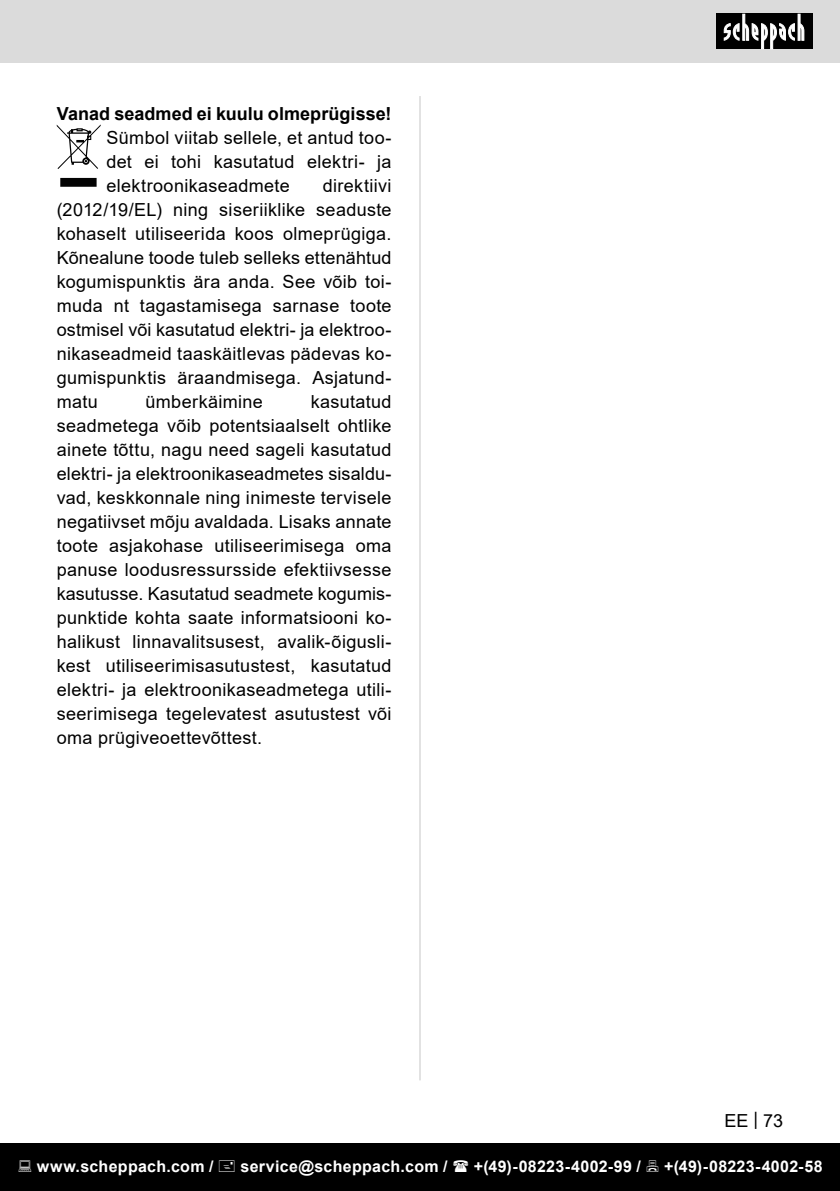
<style>
.page{position:relative;width:840px;height:1191px;background:#fff}
.page>*{position:absolute;margin:0;border:0;box-sizing:border-box;transform-origin:0 0}
.t1{font:18px/24px "Arial";letter-spacing:.02em;color:#000;text-align:justify}
.t2{font:700 18px "Arial";color:#000}
.t3{font:700 16px "Arial";letter-spacing:.02em;color:#fff}
</style>
<div class="page">
<div style="left:0;top:0;width:839px;height:63px;background:#dbdbdb"></div>
<div style="left:0;top:1143px;width:839px;height:48px;background:#000"></div>
<div style="left:716px;top:14px;width:96px;height:35px;background:#000"></div>
<svg style="left:723px;top:14px;width:81px;height:35px"></svg>
<hr style="left:419px;top:96px;width:1px;height:984px;background:#c7c7c7">
<svg style="left:57px;top:124px;width:44px;height:63px"></svg>
<p class="t2" style="left:57px;top:101px;width:336px">Vanad seadmed ei kuulu olmeprügisse!</p>
<p class="t1" style="left:106px;top:126px;width:286px">Sümbol viitab sellele, et antud too&shy;det ei tohi kasutatud elektri- ja elektroonikaseadmete</p>
<p class="t1" style="left:57px;top:174px;width:336px;text-indent:266px">direktiivi (2012/19/EL) ning siseriiklike seaduste kohaselt utiliseerida koos olmeprügiga.<br>Kõnealune toode tuleb selleks ettenähtud kogumispunktis ära anda. See võib toi&shy;muda nt tagastamisega sarnase toote ostmisel või kasutatud elektri- ja elektroo&shy;nikaseadmeid taaskäitlevas pädevas ko&shy;gumispunktis äraandmisega. Asjatund&shy;matu</p>
<p class="t1" style="left:145px;top:390px;width:119px">ümberkäimine</p>
<p class="t1" style="left:57px;top:390px;width:336px;text-indent:254px">kasutatud seadmetega võib potentsiaalselt ohtlike ainete tõttu, nagu need sageli kasutatud elektri- ja elektroonikaseadmetes sisaldu&shy;vad, keskkonnale ning inimeste tervisele negatiivset mõju avaldada. Lisaks annate toote asjakohase utiliseerimisega oma panuse loodusressursside efektiivsesse kasutusse. Kasutatud seadmete kogumis&shy;punktide kohta saate informatsiooni ko&shy;halikust linnavalitsusest, avalik-õigusli&shy;kest utiliseerimisasutustest, kasutatud elektri- ja elektroonikaseadmetega utili&shy;seerimisega tegelevatest asutustest või oma prügiveoettevõttest.</p>
<p class="t1" style="left:724px;top:1108px;width:60px">EE | 73</p>
<p class="t3" style="left:37px;top:1154px;width:178px">www.scheppach.com /</p>
<p class="t3" style="left:240px;top:1154px;width:208px">service@scheppach.com /</p>
<p class="t3" style="left:473px;top:1154px;width:168px">+(49)-08223-4002-99 /</p>
<p class="t3" style="left:664px;top:1154px;width:160px">+(49)-08223-4002-58</p>
</div>
